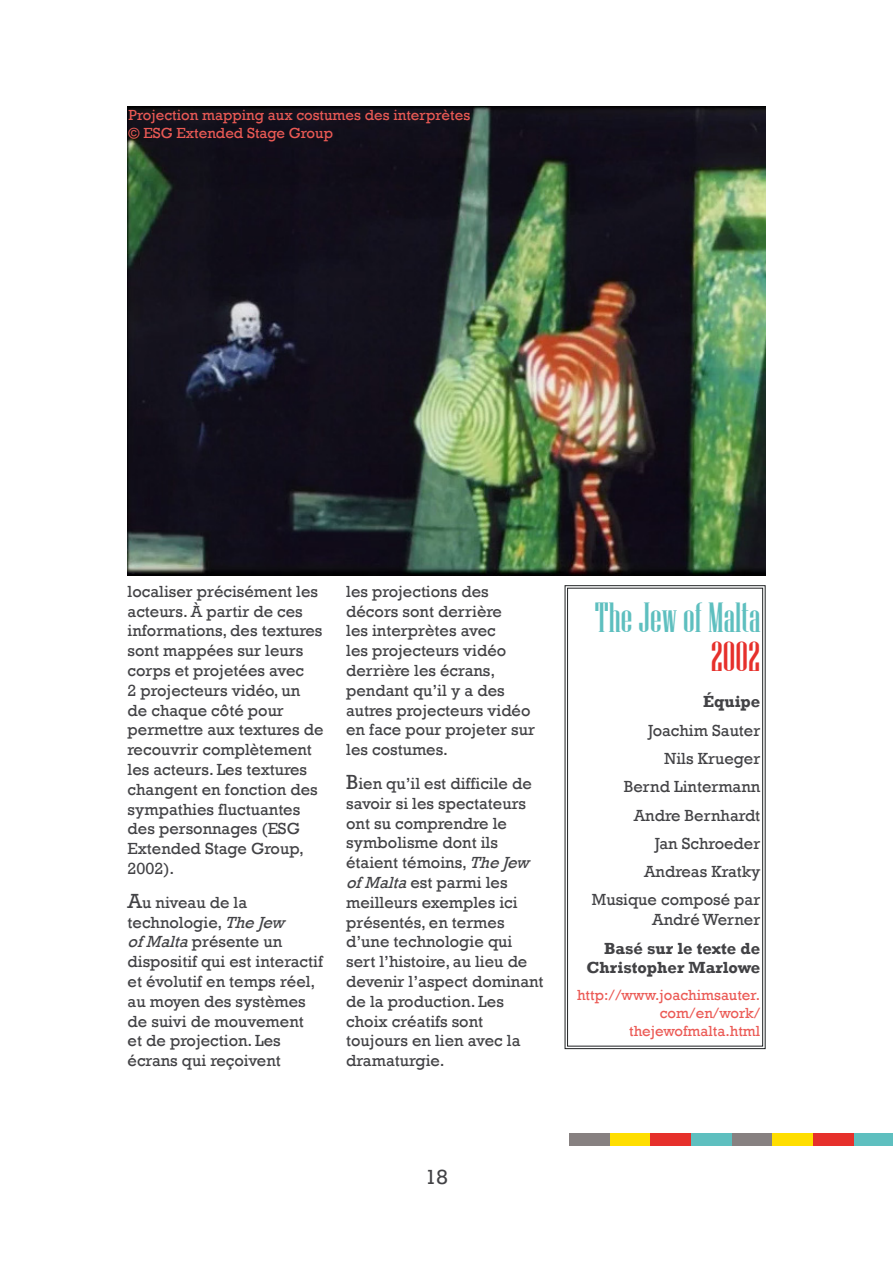
<style>
.page{position:relative;width:893px;height:1263px;background:#fff}
.page>*{position:absolute;margin:0;border:0;box-sizing:border-box;transform-origin:0 0}
.t1{font:42px "Niagara Solid";color:#5ebfbf}
.SubheadingRed{font:42px "Niagara Solid";color:#e6302b}
.t2{font:21px "Rockwell";color:#424245}
.BodyText{font:16.5px/19.8px "Rockwell";color:#424245}
.NamesRight{font:16.5px/19.8px "Rockwell";color:#424245;text-align:right}
.NamesRight-2{font:700 16.5px/19.8px "Rockwell";color:#424245;text-align:right}
.Link_right{font:15px/18px "Rockwell";color:#eb5a55;text-align:right}
.s1{font-size:21px}
.s2{font-style:italic}
</style>
<div class="page">
<div style="left:772px;top:1133px;width:40px;height:13px;background:#ffde00"></div>
<div style="left:853px;top:1133px;width:40px;height:13px;background:#5ebfbf"></div>
<div style="left:731px;top:1133px;width:40px;height:13px;background:#878181"></div>
<div style="left:813px;top:1133px;width:40px;height:13px;background:#e6302b"></div>
<div style="left:691px;top:1133px;width:40px;height:13px;background:#5ebfbf"></div>
<div style="left:569px;top:1133px;width:40px;height:13px;background:#878181"></div>
<div style="left:610px;top:1133px;width:40px;height:13px;background:#ffde00"></div>
<div style="left:651px;top:1133px;width:40px;height:13px;background:#e6302b"></div>
<svg style="left:565px;top:585px;width:201px;height:464px"></svg>
<div style="left:567px;top:588px;width:196px;height:458px;border:1px solid #202224"></div>
<img style="left:128px;top:106px;width:637px;height:469px">
<p class="Link_right" style="left:129px;top:106px;width:343px;text-align:left">Projection mapping aux costumes des interprètes © ESG Extended Stage Group</p>
<p class="BodyText" style="left:128px;top:582px;width:197px">localiser précisément les acteurs. À partir de ces informations, des textures sont mappées sur leurs corps et projetées avec<br>2 projecteurs vidéo, un de chaque côté pour permettre aux textures de recouvrir complètement les acteurs. Les textures changent en fonction des sympathies fluctuantes des personnages (ESG<br>Extended Stage Group,<br>2002).</p>
<p class="BodyText" style="left:128px;top:893px;width:197px"><span class="s1">A</span>u niveau de la technologie, <span class="s2">TheJew<br>of Malta</span>présente un dispositif qui est interactif et évolutif en temps réel, au moyen des systèmes de suivi de mouvement<br>et de projection. Les écrans qui reçoivent</p>
<p class="BodyText" style="left:346px;top:582px;width:190px">les projections des décors sont derrière<br>les interprètes avec<br>les projecteurs vidéo derrière les écrans, pendant qu’il y a des autres projecteurs vidéo en face pour projeter sur les costumes.</p>
<p class="BodyText" style="left:346px;top:774px;width:199px"><span class="s1">B</span>ien qu’il est difficile de savoir si les spectateurs ont su comprendre le symbolisme dont ils étaient témoins, <span class="s2">TheJew of Malta</span>est parmi les meilleurs exemples ici présentés, en termes d’une technologie qui sert l’histoire, au lieu de devenir l’aspect dominant de la production. Les choix créatifs sont toujours en lien avec la dramaturgie.</p>
<p class="t1" style="left:595px;top:595px;width:167px">The Jew of Malta</p>
<p class="SubheadingRed" style="left:711px;top:634px;width:51px">2002</p>
<p class="NamesRight-2" style="left:703px;top:692px;width:59px">Équipe</p>
<p class="NamesRight" style="left:648px;top:720px;width:114px">Joachim Sauter</p>
<p class="NamesRight" style="left:665px;top:749px;width:97px">Nils Krueger</p>
<p class="NamesRight" style="left:624px;top:777px;width:138px">Bernd Lintermann</p>
<p class="NamesRight" style="left:634px;top:805px;width:128px">Andre Bernhardt</p>
<p class="NamesRight" style="left:655px;top:834px;width:107px">Jan Schroeder</p>
<p class="NamesRight" style="left:644px;top:862px;width:118px">Andreas Kratky</p>
<p class="NamesRight" style="left:592px;top:890px;width:170px">Musique composé par<br>André Werner</p>
<p class="NamesRight-2" style="left:587px;top:938px;width:175px">Basé sur le texte de<br>Christopher Marlowe</p>
<p class="Link_right" style="left:577px;top:986px;width:185px">http://www.joachimsauter. com/en/work/ thejewofmalta.html</p>
<p class="t2" style="left:425px;top:1165px;width:24px">18</p>
</div>
